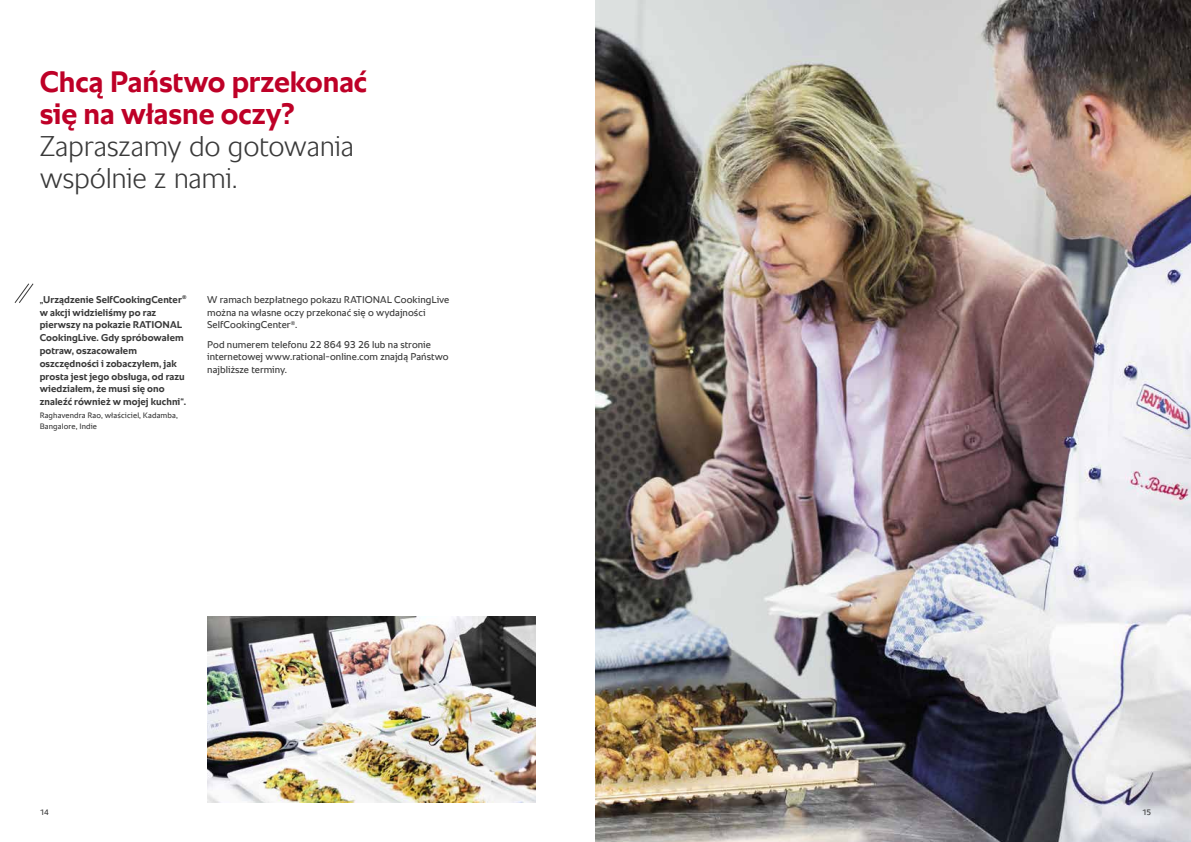
<style>
.page{position:relative;width:1191px;height:842px;background:#fff}
.page>*{position:absolute;margin:0;border:0;box-sizing:border-box;transform-origin:0 0}
.t1{font:700 30px/32px "RATIONAL Sans TT";letter-spacing:-.005em;color:#be0027}
.t2{font:300 29px/32px "RATIONAL Sans TT";letter-spacing:-.01em;color:#393939}
.t3{font:700 10px/12.8px "RATIONAL Sans TT";letter-spacing:.005em;color:#393939}
.t4{font:10px/12.8px "RATIONAL Sans TT";letter-spacing:.005em;color:#393939}
.t5{font:8px/10.6px "RATIONAL Sans TT";letter-spacing:.015em;color:#393939}
</style>
<div class="page">
<img style="left:595px;top:0;width:596px;height:842px">
<img style="left:207px;top:616px;width:329px;height:186px">
<svg style="left:14px;top:283px;width:20px;height:20px"></svg>
<h1 class="t1" style="left:40px;top:66px;width:329px">Chcą Państwo przekonać się na własne oczy?</h1>
<h2 class="t2" style="left:40px;top:130px;width:316px">Zapraszamy do gotowania wspólnie z nami.</h2>
<p class="t3" style="left:40px;top:293px;width:148px">„Urządzenie SelfCookingCenter<sup>® </sup>w akcji widzieliśmy po raz pierwszy na pokazie RATIONAL<br>CookingLive. Gdy spróbowałem potraw, oszacowałem oszczędności i zobaczyłem, jak prosta jest jego obsługa, od razu wiedziałem, że musi się ono znaleźć również w mojej kuchni“.</p>
<p class="t5" style="left:40px;top:410px;width:140px">Raghavendra Rao, właściciel, Kadamba,<br>Bangalore, Indie</p>
<p class="t4" style="left:207px;top:293px;width:244px">W ramach bezpłatnego pokazu RATIONAL CookingLive można na własne oczy przekonać się o wydajności<br>SelfCookingCenter<sup>®</sup>.</p>
<p class="t4" style="left:207px;top:338px;width:243px">Pod numerem telefonu 22 864 93 26 lub na stronie internetowej www.rational-online.com znajdą Państwo najbliższe terminy.</p>
<p class="t5" style="left:40px;top:807px;width:11px">14</p>
<p class="t5" style="left:1142px;top:807px;width:11px">15</p>
</div>
